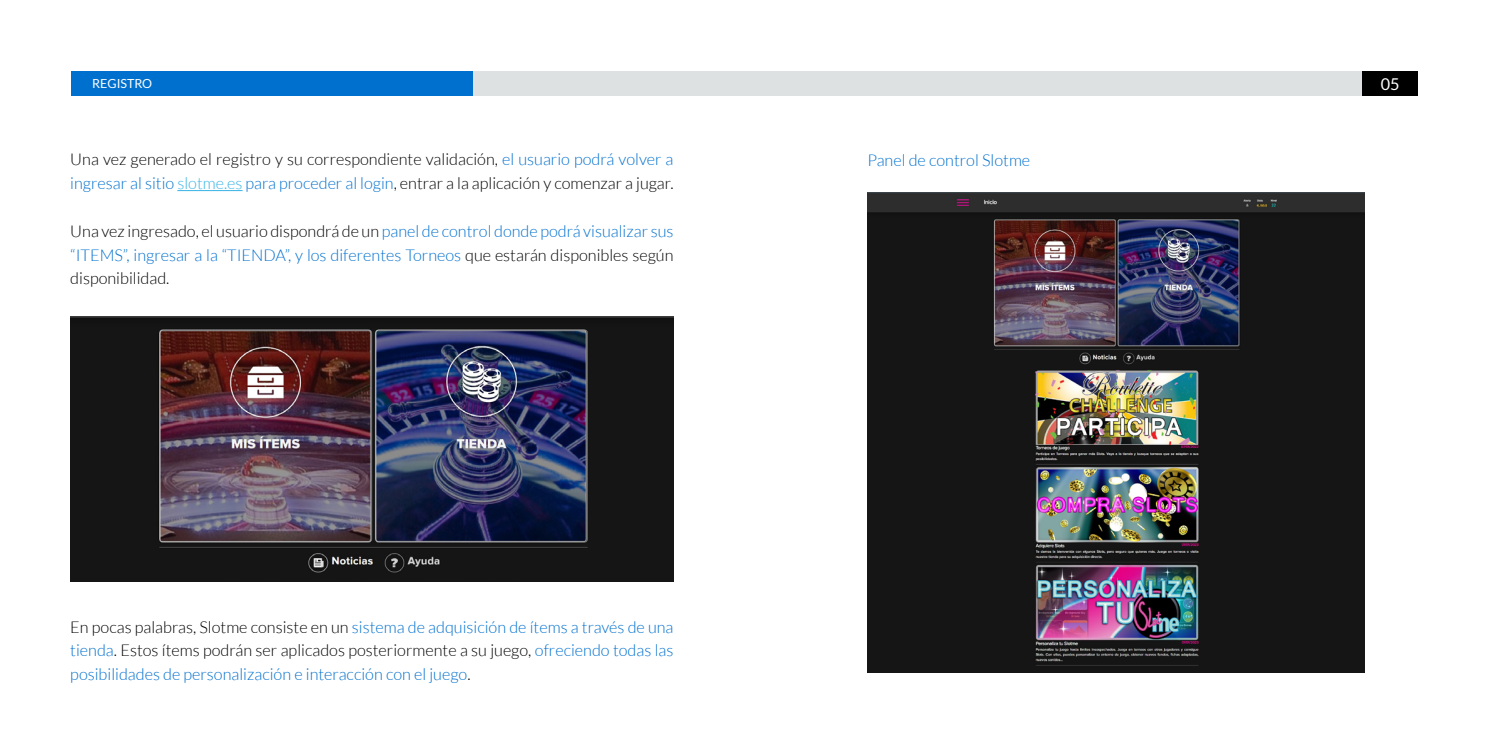
<style>
.page{position:relative;width:1489px;height:745px;background:#fff}
.page>*{position:absolute;margin:0;border:0;box-sizing:border-box;transform-origin:0 0}
.t1{font:300 16.25px/23.8px "Lato";color:#0070ce;text-align:justify}
.t2{font:300 16.25px/23.8px "Lato";color:#000}
.t3{font:16.25px "Lato";color:#fff}
.t4{font:12.5px "Lato";color:#fff}
.s1{color:#0070ce}
.s2{color:#37b4e5}
.s3{color:#000}
</style>
<div class="page">
<div style="left:472px;top:71px;width:272px;height:25px;background:#dde1e2"></div>
<div style="left:1362px;top:71px;width:55px;height:25px;background:#000"></div>
<div style="left:71px;top:71px;width:401px;height:25px;background:#0070ce"></div>
<div style="left:744px;top:71px;width:618px;height:25px;background:#dde1e2"></div>
<hr style="left:177px;top:190px;width:65px;height:1px;background:#37b4e5">
<img style="left:867px;top:192px;width:497px;height:480px">
<img style="left:71px;top:316px;width:602px;height:265px">
<p class="t4" style="left:92px;top:77px;width:62px">REGISTRO</p>
<p class="t3" style="left:1380px;top:75px;width:20px">05</p>
<p class="t2" style="left:70px;top:148px;width:604px">Una vez generado el registro y su correspondiente validación, <span class="s1">el usuario podrá volver a ingresar al sitio</span> <span class="s2">slotme.es</span> <span class="s1">para proceder al login</span>, entrar a la aplicación y comenzar a jugar.</p>
<p class="t1" style="left:70px;top:219px;width:604px"><span class="s3">Una vez ingresado, el usuario dispondrá de un</span> panel de control donde podrá visualizar sus “ITEMS”, ingresar a la “TIENDA”, y los diferentes Torneos <span class="s3">que estarán disponibles según disponibilidad.</span></p>
<p class="t1" style="left:70px;top:614px;width:604px"><span class="s3">En pocas palabras, Slotme consiste en un</span> sistema de adquisición de ítems a través de una tienda<span class="s3">. Estos ítems podrán ser aplicados posteriormente a su juego,</span> ofreciendo todas las posibilidades de personalización e interacción con el juego<span class="s3">.</span></p>
<p class="t1" style="left:867px;top:149px;width:164px">Panel de control Slotme</p>
</div>
